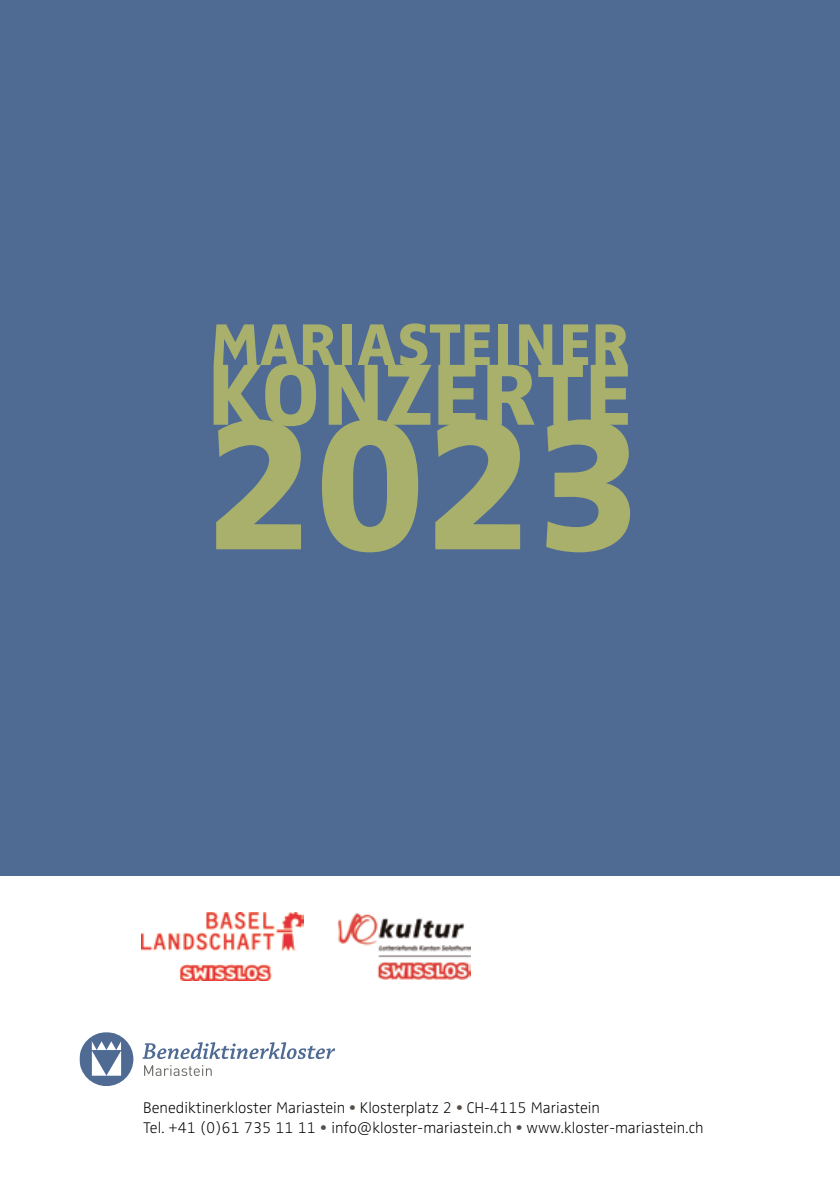
<style>
.page{position:relative;width:840px;height:1191px;background:#fff}
.page>*{position:absolute;margin:0;border:0;box-sizing:border-box;transform-origin:0 0}
.t1{font:800 190px "Zwo Pro";color:#a8b06b}
.t2{font:800 89.8px "Zwo Pro";letter-spacing:.01em;color:#a8b06b}
.t3{font:800 60.8px "Zwo Pro";letter-spacing:.01em;color:#a8b06b}
.t4{font:300 expanded 16px/20px "Zwo Pro";color:#000}
.s1{color:#564e48}
</style>
<div class="page">
<img style="left:142px;top:912px;width:161px;height:68px">
<img style="left:337px;top:913px;width:133px;height:67px">
<div style="left:79px;top:1032px;width:54px;height:54px;background:#4f6b94;border-radius:50%"></div>
<svg style="left:92px;top:1041px;width:29px;height:34px"></svg>
<svg style="left:142px;top:1042px;width:193px;height:17px"></svg>
<svg style="left:144px;top:1065px;width:67px;height:11px"></svg>
<div style="left:0;top:0;width:839px;height:875px;background:#4f6b94"></div>
<h3 class="t3" style="left:210px;top:298px;width:420px">MARIASTEINER</h3>
<h2 class="t2" style="left:207px;top:325px;width:425px">KONZERTE</h2>
<h1 class="t1" style="left:206px;top:339px;width:439px">2023</h1>
<p class="t4" style="left:143px;top:1096px;width:561px">Benediktinerkloster Mariastein <span class="s1">•</span> Klosterplatz 2 <span class="s1">•</span> CH-4115 Mariastein<br>Tel. +41 (0)61 735 11 11 <span class="s1">•</span> info@kloster-mariastein.ch <span class="s1">•</span> www.kloster-mariastein.ch</p>
</div>
